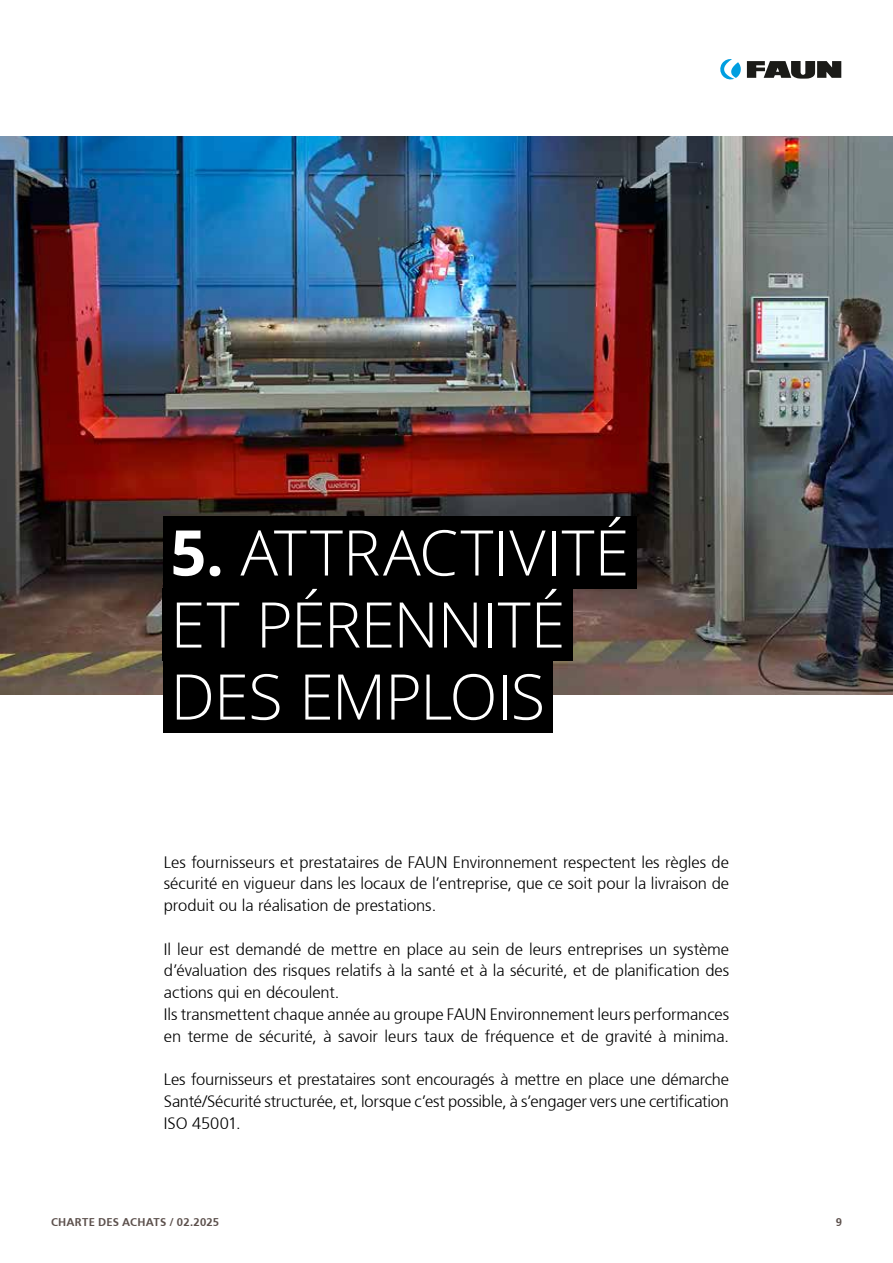
<style>
.page{position:relative;width:893px;height:1263px;background:#fff}
.page>*{position:absolute;margin:0;border:0;box-sizing:border-box;transform-origin:0 0}
.t1{font:300 63px/72px "Open Sans";letter-spacing:-.015em;color:#fff}
.t2{font:300 16.5px/21.8px "Frutiger";letter-spacing:-.005em;color:#000;text-align:justify}
.t3{font:700 11.25px "Frutiger";letter-spacing:.02em;color:#5d514d}
.s1{font-weight:700}
</style>
<div class="page">
<svg style="left:720px;top:59px;width:122px;height:21px"></svg>
<img style="left:0;top:136px;width:893px;height:558px">
<div style="left:163px;top:516px;width:474px;height:72px;background:#000"></div>
<div style="left:163px;top:588px;width:410px;height:72px;background:#000"></div>
<div style="left:163px;top:660px;width:390px;height:72px;background:#000"></div>
<h1 class="t1" style="left:170px;top:515px;width:460px"><span class="s1">5.</span> ATTRACTIVITÉ<br>ET PÉRENNITÉ<br>DES EMPLOIS</h1>
<p class="t2" style="left:164px;top:851px;width:567px">Les fournisseurs et prestataires de FAUN Environnement respectent les règles de sécurité en vigueur dans les locaux de l’entreprise, que ce soit pour la livraison de produit ou la réalisation de prestations.</p>
<p class="t2" style="left:164px;top:938px;width:567px;text-align:left">Il leur est demandé de mettre en place au sein de leurs entreprises un système d’évaluation des risques relatifs à la santé et à la sécurité, et de planification des actions qui en découlent.<br>Ils transmettent chaque année au groupe FAUN Environnement leurs performances en terme de sécurité, à savoir leurs taux de fréquence et de gravité à minima.</p>
<p class="t2" style="left:164px;top:1069px;width:567px">Les fournisseurs et prestataires sont encouragés à mettre en place une démarche Santé/Sécurité structurée, et, lorsque c’est possible, à s’engager vers une certification ISO 45001.</p>
<p class="t3" style="left:51px;top:1215px;width:170px">CHARTE DES ACHATS / 02.2025</p>
<p class="t3" style="left:836px;top:1215px;width:8px">9</p>
</div>
